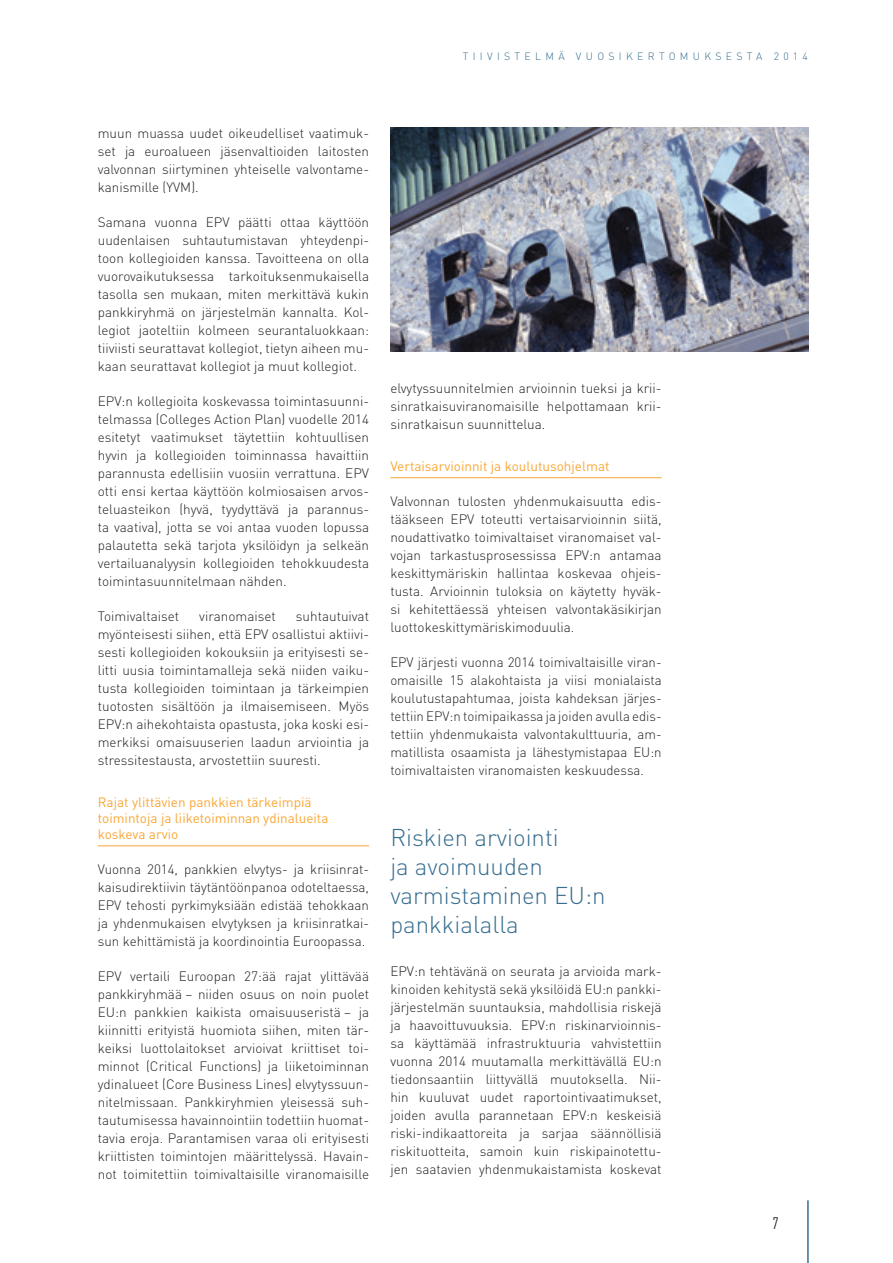
<style>
.page{position:relative;width:893px;height:1263px;background:#fff}
.page>*{position:absolute;margin:0;border:0;box-sizing:border-box;transform-origin:0 0}
.title2{font:300 24px/28.8px "DIN Pro";color:#386e8f}
.t1{font:condensed 16.5px "DIN Pro";color:#231f20}
.body{font:300 13.5px/18px "DIN Pro";color:#231f20;text-align:justify}
.title4{font:13.5px/16.2px "DIN Pro";color:#faa633}
.t2{font:300 10.5px "DIN Pro";letter-spacing:.41em;color:#386e8f}
</style>
<div class="page">
<hr style="left:807px;top:1200px;width:2px;height:63px;background:#386e8f">
<hr style="left:98px;top:845px;width:271px;height:1px;background:#faa633">
<hr style="left:390px;top:477px;width:272px;height:1px;background:#faa633">
<img style="left:390px;top:128px;width:419px;height:223px">
<p class="t2" style="left:463px;top:49px;width:347px">TIIVISTELMÄ VUOSIKERTOMUKSESTA 2014</p>
<p class="body" style="left:98px;top:123px;width:273px">muun muassa uudet oikeudelliset vaatimuk&shy;set ja euroalueen jäsenvaltioiden laitosten valvonnan siirtyminen yhteiselle valvontame&shy;kanismille (YVM).</p>
<p class="body" style="left:98px;top:212px;width:273px">Samana vuonna EPV päätti ottaa käyttöön uudenlaisen suhtautumistavan yhteydenpi&shy;toon kollegioiden kanssa. Tavoitteena on olla vuorovaikutuksessa tarkoituksenmukaisella tasolla sen mukaan, miten merkittävä kukin pankkiryhmä on järjestelmän kannalta. Kol&shy;legiot jaoteltiin kolmeen seurantaluokkaan: tiiviisti seurattavat kollegiot, tietyn aiheen mu&shy;kaan seurattavat kollegiot ja muut kollegiot.</p>
<p class="body" style="left:98px;top:391px;width:273px">EPV:n kollegioita koskevassa toimintasuunni&shy;telmassa (Colleges Action Plan) vuodelle 2014 esitetyt vaatimukset täytettiin kohtuullisen hyvin ja kollegioiden toiminnassa havaittiin parannusta edellisiin vuosiin verrattuna. EPV otti ensi kertaa käyttöön kolmiosaisen arvos&shy;teluasteikon (hyvä, tyydyttävä ja parannus&shy;ta vaativa), jotta se voi antaa vuoden lopussa palautetta sekä tarjota yksilöidyn ja selkeän vertailuanalyysin kollegioiden tehokkuudesta toimintasuunnitelmaan nähden.</p>
<p class="body" style="left:98px;top:606px;width:83px">Toimivaltaiset</p>
<p class="body" style="left:199px;top:606px;width:78px">viranomaiset</p>
<p class="body" style="left:98px;top:606px;width:273px;text-indent:198px">suhtautuivat myönteisesti siihen, että EPV osallistui aktiivi&shy;sesti kollegioiden kokouksiin ja erityisesti se&shy;litti uusia toimintamalleja sekä niiden vaiku&shy;tusta kollegioiden toimintaan ja tärkeimpien tuotosten sisältöön ja ilmaisemiseen. Myös EPV:n aihekohtaista opastusta, joka koski esi&shy;merkiksi omaisuuserien laadun arviointia ja stressitestausta, arvostettiin suuresti.</p>
<p class="title4" style="left:98px;top:793px;width:232px">Rajat ylittävien pankkien tärkeimpiä toimintoja ja liiketoiminnan ydinalueita koskeva arvio</p>
<p class="body" style="left:98px;top:860px;width:273px">Vuonna 2014, pankkien elvytys- ja kriisinrat&shy;kaisudirektiivin täytäntöönpanoa odoteltaessa, EPV tehosti pyrkimyksiään edistää tehokkaan ja yhdenmukaisen elvytyksen ja kriisinratkai&shy;sun kehittämistä ja koordinointia Euroopassa.</p>
<p class="body" style="left:98px;top:967px;width:273px">EPV vertaili Euroopan 27:ää rajat ylittävää pankkiryhmää – niiden osuus on noin puolet EU:n pankkien kaikista omaisuuseristä – ja kiinnitti erityistä huomiota siihen, miten tär&shy;keiksi luottolaitokset arvioivat kriittiset toi&shy;minnot (Critical Functions) ja liiketoiminnan ydinalueet (Core Business Lines) elvytyssuun&shy;nitelmissaan. Pankkiryhmien yleisessä suh&shy;tautumisessa havainnointiin todettiin huomat&shy;tavia eroja. Parantamisen varaa oli erityisesti kriittisten toimintojen määrittelyssä. Havain&shy;not toimitettiin toimivaltaisille viranomaisille</p>
<p class="body" style="left:390px;top:379px;width:273px">elvytyssuunnitelmien arvioinnin tueksi ja krii&shy;sinratkaisuviranomaisille helpottamaan krii&shy;sinratkaisun suunnittelua.</p>
<p class="title4" style="left:390px;top:457px;width:221px">Vertaisarvioinnit ja koulutusohjelmat</p>
<p class="body" style="left:390px;top:491px;width:273px">Valvonnan tulosten yhdenmukaisuutta edis&shy;tääkseen EPV toteutti vertaisarvioinnin siitä, noudattivatko toimivaltaiset viranomaiset val&shy;vojan tarkastusprosessissa EPV:n antamaa keskittymäriskin hallintaa koskevaa ohjeis&shy;tusta. Arvioinnin tuloksia on käytetty hyväk&shy;si kehitettäessä yhteisen valvontakäsikirjan luottokeskittymäriskimoduulia.</p>
<p class="body" style="left:390px;top:653px;width:273px">EPV järjesti vuonna 2014 toimivaltaisille viran&shy;omaisille 15 alakohtaista ja viisi monialaista koulutustapahtumaa, joista kahdeksan järjes&shy;tettiin EPV:n toimipaikassa ja joiden avulla edis&shy;tettiin yhdenmukaista valvontakulttuuria, am&shy;matillista osaamista ja lähestymistapaa EU:n toimivaltaisten viranomaisten keskuudessa.</p>
<p class="title2" style="left:390px;top:822px;width:217px">Riskien arviointi<br>ja avoimuuden varmistaminen EU:n pankkialalla</p>
<p class="body" style="left:390px;top:962px;width:273px">EPV:n tehtävänä on seurata ja arvioida mark&shy;kinoiden kehitystä sekä yksilöidä EU:n pankki&shy;järjestelmän suuntauksia, mahdollisia riskejä ja haavoittuvuuksia. EPV:n riskinarvioinnis&shy;sa käyttämää infrastruktuuria vahvistettiin vuonna 2014 muutamalla merkittävällä EU:n tiedonsaantiin liittyvällä muutoksella. Nii&shy;hin kuuluvat uudet raportointivaatimukset, joiden avulla parannetaan EPV:n keskeisiä riski‑indikaattoreita ja sarjaa säännöllisiä riskituotteita, samoin kuin riskipainotettu&shy;jen saatavien yhdenmukaistamista koskevat</p>
<p class="t1" style="left:773px;top:1213px;width:7px">7</p>
</div>
